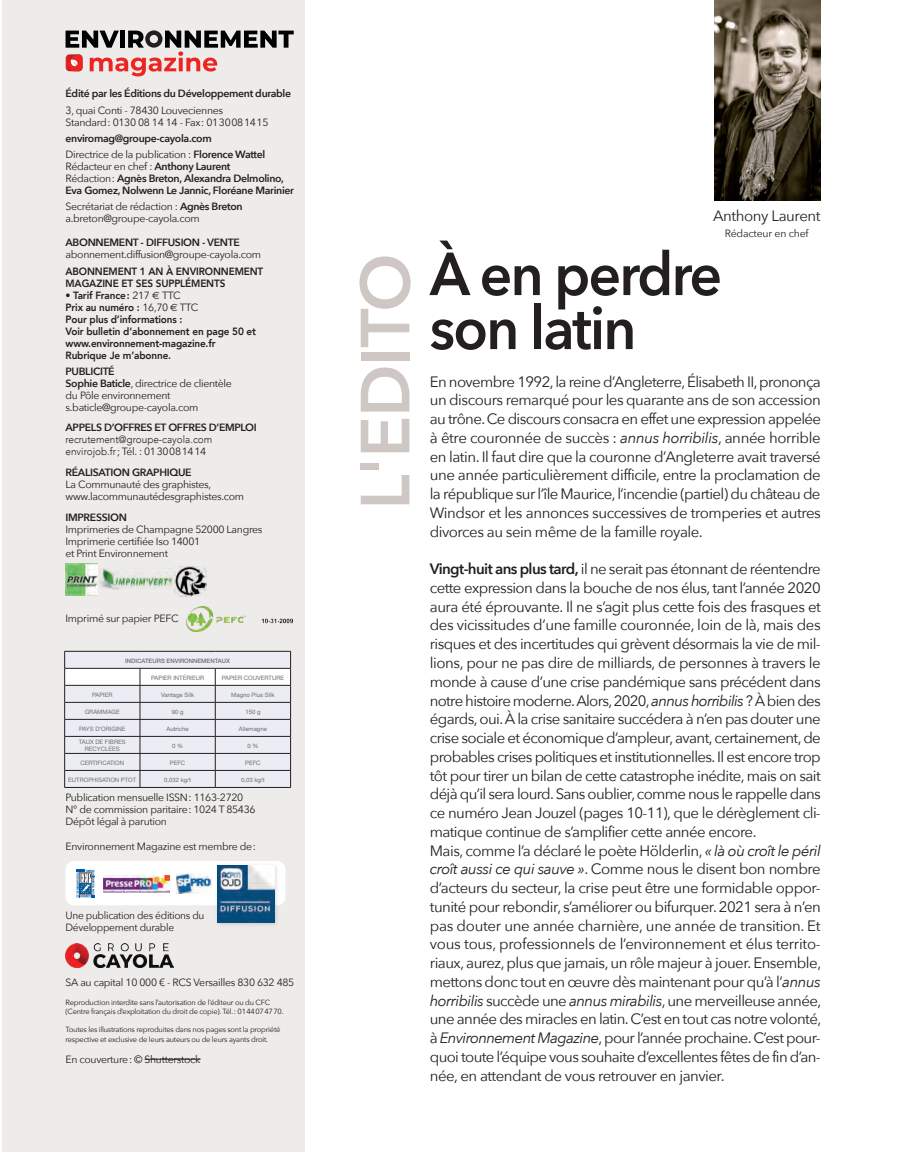
<style>
.page{position:relative;width:897px;height:1152px;background:#fff}
.page>*{position:absolute;margin:0;border:0;box-sizing:border-box;transform-origin:0 0}
.t1{font:600 68.7px "Avenir Next";letter-spacing:-.02em;color:#cec7c4}
.Edito-Titre{font:600 60px/54px "Avenir Next";letter-spacing:-.035em;color:#231f20;scale:.95 1}
.Edito-Texte{font:15px/18.8px "Avenir Next";letter-spacing:-.035em;color:#231f20;text-align:justify}
.t2{font:10.5px/12px "Avenir Next";letter-spacing:-.03em;color:#231f20}
.t3{font:600 10.5px/12px "Avenir Next";letter-spacing:-.03em;color:#231f20}
.t4{font:800 10.5px/12px "Avenir";letter-spacing:-.015em;color:#231f20;scale:.95 1}
.t5{font:300 10.5px/12px "Avenir";letter-spacing:-.005em;color:#231f20;scale:.95 1}
.t6{font:7.5px/9px "Avenir Next";letter-spacing:-.03em;color:#231f20}
.t7{font:6px/7.2px "Helvetica Neue";color:#6c6d70;text-align:center}
.t8{font:500 6px "Helvetica Neue";color:#6c6d70}
.s1{font-weight:400}
.s2{font-weight:600}
.s3{font-family:"Avenir Next";font-weight:400}
.s4{font-family:"Euro Sans";font-weight:400}
.s5{font-family:"Avenir Next";font-weight:600}
.s6{font-style:italic}
</style>
<div class="page">
<div style="left:2px;top:0;width:302px;height:1152px;background:#edecea"></div>
<img style="left:66px;top:563px;width:32px;height:33px">
<img style="left:174px;top:566px;width:32px;height:30px">
<img style="left:99px;top:569px;width:73px;height:20px">
<hr style="left:144px;top:1058px;width:56px;height:1px;background:#231f20">
<img style="left:714px;top:0;width:106px;height:200px">
<img style="left:187px;top:606px;width:106px;height:25px">
<img style="left:66px;top:944px;width:108px;height:23px">
<div style="left:66px;top:861px;width:219px;height:44px;background:#fff;border-radius:9px"></div>
<div style="left:215px;top:862px;width:65px;height:66px;background:#231f20;opacity:.2"></div>
<img style="left:218px;top:865px;width:56px;height:57px">
<img style="left:176px;top:873px;width:35px;height:20px">
<svg style="left:76px;top:869px;width:18px;height:28px"></svg>
<img style="left:103px;top:875px;width:66px;height:17px">
<svg style="left:64px;top:651px;width:227px;height:136px"></svg>
<hr style="left:64px;top:787px;width:76px;height:1px;background:#231f20">
<hr style="left:140px;top:787px;width:75px;height:1px;background:#231f20">
<hr style="left:215px;top:787px;width:76px;height:1px;background:#231f20">
<svg style="left:66px;top:30px;width:228px;height:46px"></svg>
<p class="t3" style="left:66px;top:87px;width:227px">Édité par les Éditions du Développement durable</p>
<p class="t2" style="left:66px;top:103px;width:204px">3, quai Conti - 78430 Louveciennes<br>Standard: 0130 08 14 14 - Fax: 0130081415</p>
<p class="t3" style="left:66px;top:132px;width:148px">enviromag@groupe-cayola.com</p>
<p class="t3" style="left:66px;top:148px;width:230px"><span class="s1">Directrice de la publication :</span> Florence Wattel <span class="s1">Rédacteur en chef :</span> Anthony Laurent<br><span class="s1">Rédaction:</span> Agnès Breton, Alexandra Delmolino, Eva Gomez, Nolwenn Le Jannic, Floréane Marinier</p>
<p class="t2" style="left:66px;top:200px;width:178px">Secrétariat de rédaction : <span class="s2">Agnès Breton </span>a.breton@groupe-cayola.com</p>
<p class="t2" style="left:66px;top:236px;width:197px"><span class="s2">ABONNEMENT - DIFFUSION - VENTE </span>abonnement.diffusion@groupe-cayola.com</p>
<p class="t4" style="left:66px;top:265px;width:209px">ABONNEMENT 1 AN À ENVIRONNEMENT<br>MAGAZINE ET SES SUPPLÉMENTS</p>
<p class="t4" style="left:66px;top:289px;width:123px">• Tarif France: <span class="s3">217</span> <span class="s4">e</span> <span class="s3">TTC</span></p>
<p class="t4" style="left:66px;top:301px;width:141px">Prix au numéro : <span class="s3">16,70</span> <span class="s4">e</span> <span class="s3">TTC</span></p>
<p class="t4" style="left:66px;top:313px;width:125px">Pour plus d’informations :</p>
<p class="t4" style="left:66px;top:325px;width:202px">Voir bulletin d’abonnement en page 50 et</p>
<p class="t4" style="left:66px;top:337px;width:159px">www.environnement-magazine.fr<br>Rubrique Je m’abonne.</p>
<p class="t2" style="left:66px;top:365px;width:168px"><span class="s2">PUBLICITÉ<br>Sophie Baticle</span>, directrice de clientèle du Pôle environnement</p>
<p class="t2" style="left:66px;top:401px;width:134px">s.baticle@groupe-cayola.com</p>
<p class="t5" style="left:66px;top:422px;width:203px"><span class="s5">APPELS D’OFFRES ET OFFRES D’EMPLOI </span>recrutement@groupe-cayola.com envirojob.fr<span class="s3">; Tél. : 0130081414</span></p>
<p class="t2" style="left:66px;top:466px;width:180px"><span class="s2">RÉALISATION GRAPHIQUE<br></span>La Communauté des graphistes, www.lacommunautédesgraphistes.com</p>
<p class="t2" style="left:66px;top:510px;width:198px"><span class="s2">IMPRESSION<br></span>Imprimeries de Champagne 52000 Langres<br>Imprimerie certifiée Iso 14001<br>et Print Environnement</p>
<p class="t2" style="left:66px;top:611px;width:114px">Imprimé sur papier PEFC</p>
<p class="t8" style="left:125px;top:655px;width:106px">INDICATEURS ENVIRONNEMENTAUX</p>
<p class="t7" style="left:151px;top:674px;width:54px">PAPIER INTÉRIEUR</p>
<p class="t7" style="left:222px;top:674px;width:64px">PAPIER COUVERTURE</p>
<p class="t7" style="left:92px;top:691px;width:22px">PAPIER</p>
<p class="t7" style="left:161px;top:691px;width:35px">Vantage Silk</p>
<p class="t7" style="left:231px;top:691px;width:45px">Magno Plus Silk</p>
<p class="t7" style="left:85px;top:708px;width:37px">GRAMMAGE</p>
<p class="t7" style="left:172px;top:708px;width:13px">90 g</p>
<p class="t7" style="left:245px;top:708px;width:17px">150 g</p>
<p class="t7" style="left:79px;top:725px;width:48px">PAYS D’ORIGINE</p>
<p class="t7" style="left:166px;top:725px;width:24px">Autriche</p>
<p class="t7" style="left:239px;top:725px;width:30px">Allemagne</p>
<p class="t7" style="left:79px;top:738px;width:48px">TAUX DE FIBRES<br>RECYCLÉES</p>
<p class="t7" style="left:172px;top:742px;width:13px">0 %</p>
<p class="t7" style="left:247px;top:742px;width:13px">0 %</p>
<p class="t7" style="left:80px;top:759px;width:45px">CERTIFICATION</p>
<p class="t7" style="left:170px;top:759px;width:17px">PEFC</p>
<p class="t7" style="left:245px;top:759px;width:17px">PEFC</p>
<p class="t7" style="left:68px;top:776px;width:70px">EUTROPHISATION PTOT</p>
<p class="t7" style="left:164px;top:776px;width:29px">0,032 kg/t</p>
<p class="t7" style="left:241px;top:776px;width:25px">0,03 kg/t</p>
<p class="t2" style="left:66px;top:790px;width:179px">Publication mensuelle ISSN: 1163-2720</p>
<p class="t2" style="left:66px;top:802px;width:191px">N° de commission paritaire: 1024 T 85436</p>
<p class="t2" style="left:66px;top:814px;width:103px">Dépôt légal à parution</p>
<p class="t2" style="left:66px;top:839px;width:192px">Environnement Magazine est membre de:</p>
<p class="t2" style="left:66px;top:909px;width:140px">Une publication des éditions du</p>
<p class="t2" style="left:66px;top:921px;width:110px">Développement durable</p>
<p class="t2" style="left:66px;top:975px;width:230px">SA au capital 10 000 € - RCS Versailles 830 632 485</p>
<p class="t6" style="left:66px;top:997px;width:219px">Reproduction interdite sans l’autorisation de l’éditeur ou du CFC (Centre français d’exploitation du droit de copie). Tél.: 0144074770.</p>
<p class="t6" style="left:66px;top:1023px;width:216px;line-height:10.5px">Toutes les illustrations reproduites dans nos pages sont la propriété respective et exclusive de leurs auteurs ou de leurs ayants droit.</p>
<p class="t2" style="left:66px;top:1052px;width:136px">En couverture: © Shutterstock</p>
<p class="t1" style="left:326px;top:509px;width:258px;rotate:-90deg">L'EDITO</p>
<p class="Edito-Texte" style="left:713px;top:206px;width:109px">Anthony Laurent</p>
<p class="t2" style="left:724px;top:227px;width:85px">Rédacteur en chef</p>
<p class="Edito-Titre" style="left:430px;top:246px;width:309px">À en perdre son latin</p>
<p class="Edito-Texte" style="left:430px;top:371px;width:393px">En novembre 1992, la reine d’Angleterre, Élisabeth II, prononça un discours remarqué pour les quarante ans de son accession au trône. Ce discours consacra en effet une expression appelée à être couronnée de succès : <span class="s6">annus horribilis</span>, année horrible en latin. Il faut dire que la couronne d’Angleterre avait traversé une année particulièrement difficile, entre la proclamation de la république sur l’île Maurice, l’incendie (partiel) du château de Windsor et les annonces successives de tromperies et autres divorces au sein même de la famille royale.</p>
<p class="Edito-Texte" style="left:430px;top:559px;width:392px"><span class="s2">Vingt-huit ans plus tard,</span> il ne serait pas étonnant de réentendre cette expression dans la bouche de nos élus, tant l’année 2020 aura été éprouvante. Il ne s’agit plus cette fois des frasques et des vicissitudes d’une famille couronnée, loin de là, mais des risques et des incertitudes qui grèvent désormais la vie de mil&shy;lions, pour ne pas dire de milliards, de personnes à travers le monde à cause d’une crise pandémique sans précédent dans notre histoire moderne. Alors, 2020, <span class="s6">annus horribilis</span> ? À bien des égards, oui. À la crise sanitaire succédera à n’en pas douter une crise sociale et économique d’ampleur, avant, certainement, de probables crises politiques et institutionnelles. Il est encore trop tôt pour tirer un bilan de cette catastrophe inédite, mais on sait déjà qu’il sera lourd. Sans oublier, comme nous le rappelle dans ce numéro Jean Jouzel (pages 10-11), que le dérèglement cli&shy;matique continue de s’amplifier cette année encore.</p>
<p class="Edito-Texte" style="left:429px;top:840px;width:393px">Mais, comme l’a déclaré le poète Hölderlin, <span class="s6">« là où croît le péril croît aussi ce qui sauve »</span>. Comme nous le disent bon nombre d’acteurs du secteur, la crise peut être une formidable oppor&shy;tunité pour rebondir, s’améliorer ou bifurquer. 2021 sera à n’en pas douter une année charnière, une année de transition. Et vous tous, professionnels de l’environnement et élus territo&shy;riaux, aurez, plus que jamais, un rôle majeur à jouer. Ensemble, mettons donc tout en œuvre dès maintenant pour qu’à l’<span class="s6">annus horribilis</span> succède une <span class="s6">annus mirabilis</span>, une merveilleuse année, une année des miracles en latin. C’est en tout cas notre volonté, à <span class="s6">Environnement Magazine</span>, pour l’année prochaine. C’est pour&shy;quoi toute l’équipe vous souhaite d’excellentes fêtes de fin d’an&shy;née, en attendant de vous retrouver en janvier.</p>
</div>
